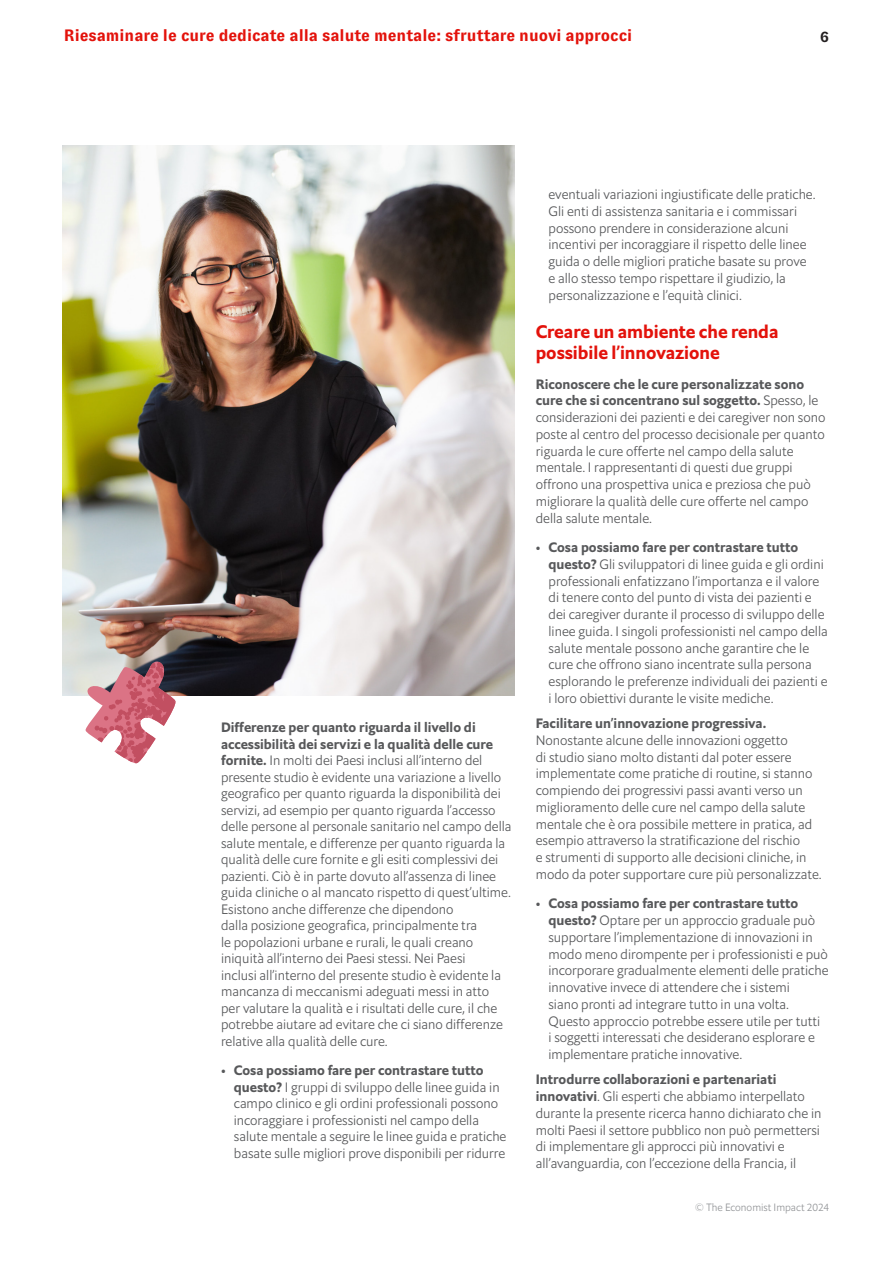
<style>
.page{position:relative;width:893px;height:1263px;background:#fff}
.page>*{position:absolute;margin:0;border:0;box-sizing:border-box;transform-origin:0 0}
._2__Page_subheader{font:18px/21.3px "Econ Sans Bol";color:#e3120b}
.t1{font:700 16.5px "GT Zirkon";color:#e3120b}
.t2{font:700 15px "GT Zirkon";color:#231f20}
._4__Body_text{font:13.5px/16.8px "Econ Sans Lig";color:#57585a}
.t3{font:10.5px "Econ Sans Lig";color:#939598}
.s1{font-family:"Econ Sans Bol"}
.s2{font-size:14.25px}
</style>
<div class="page">
<img style="left:63px;top:145px;width:451px;height:551px">
<svg style="left:85px;top:661px;width:92px;height:103px"></svg>
<p class="t1" style="left:64px;top:27px;width:570px">Riesaminare le cure dedicate alla salute mentale: sfruttare nuovi approcci</p>
<p class="t2" style="left:820px;top:28px;width:10px">6</p>
<p class="_4__Body_text" style="left:221px;top:719px;width:292px"><span class="s1">Differenze per quanto riguarda il livello di accessibilità dei servizi e la qualità delle cure fornite.</span> In molti dei Paesi inclusi all’interno del presente studio è evidente una variazione a livello geografico per quanto riguarda la disponibilità dei servizi, ad esempio per quanto riguarda l’accesso delle persone al personale sanitario nel campo della salute mentale, e differenze per quanto riguarda la qualità delle cure fornite e gli esiti complessivi dei pazienti. Ciò è in parte dovuto all’assenza di linee guida cliniche o al mancato rispetto di quest’ultime.<br>Esistono anche differenze che dipendono<br>dalla posizione geografica, principalmente tra<br>le popolazioni urbane e rurali, le quali creano iniquità all’interno dei Paesi stessi. Nei Paesi<br>inclusi all’interno del presente studio è evidente la mancanza di meccanismi adeguati messi in atto per valutare la qualità e i risultati delle cure, il che potrebbe aiutare ad evitare che ci siano differenze relative alla qualità delle cure.</p>
<p class="_4__Body_text" style="left:234px;top:1062px;width:274px;text-indent:-13px"><span class="s2">•</span> <span class="s1">Cosa possiamo fare per contrastare tutto questo?</span> I gruppi di sviluppo delle linee guida in campo clinico e gli ordini professionali possono incoraggiare i professionisti nel campo della salute mentale a seguire le linee guida e pratiche basate sulle migliori prove disponibili per ridurre</p>
<p class="_4__Body_text" style="left:549px;top:186px;width:268px">eventuali variazioni ingiustificate delle pratiche.<br>Gli enti di assistenza sanitaria e i commissari possono prendere in considerazione alcuni incentivi per incoraggiare il rispetto delle linee guida o delle migliori pratiche basate su prove e allo stesso tempo rispettare il giudizio, la personalizzazione e l’equità clinici.</p>
<p class="_2__Page_subheader" style="left:536px;top:321px;width:244px">Creare un ambiente che renda possibile l’innovazione</p>
<p class="_4__Body_text" style="left:536px;top:375px;width:291px"><span class="s1">Riconoscere che le cure personalizzate sono cure che si concentrano sul soggetto.</span> Spesso, le considerazioni dei pazienti e dei caregiver non sono poste al centro del processo decisionale per quanto riguarda le cure offerte nel campo della salute mentale. I rappresentanti di questi due gruppi offrono una prospettiva unica e preziosa che può migliorare la qualità delle cure offerte nel campo della salute mentale.</p>
<p class="_4__Body_text" style="left:549px;top:539px;width:281px;text-indent:-13px"><span class="s2">•</span> <span class="s1">Cosa possiamo fare per contrastare tutto questo?</span> Gli sviluppatori di linee guida e gli ordini professionali enfatizzano l’importanza e il valore di tenere conto del punto di vista dei pazienti e dei caregiver durante il processo di sviluppo delle linee guida. I singoli professionisti nel campo della salute mentale possono anche garantire che le cure che offrono siano incentrate sulla persona esplorando le preferenze individuali dei pazienti e i loro obiettivi durante le visite mediche.</p>
<p class="_4__Body_text" style="left:536px;top:715px;width:287px"><span class="s1">Facilitare un’innovazione progressiva.<br></span>Nonostante alcune delle innovazioni oggetto<br>di studio siano molto distanti dal poter essere implementate come pratiche di routine, si stanno compiendo dei progressivi passi avanti verso un miglioramento delle cure nel campo della salute mentale che è ora possibile mettere in pratica, ad esempio attraverso la stratificazione del rischio<br>e strumenti di supporto alle decisioni cliniche, in modo da poter supportare cure più personalizzate.</p>
<p class="_4__Body_text" style="left:549px;top:895px;width:281px;text-indent:-13px"><span class="s2">•</span> <span class="s1">Cosa possiamo fare per contrastare tutto questo?</span> Optare per un approccio graduale può supportare l’implementazione di innovazioni in modo meno dirompente per i professionisti e può incorporare gradualmente elementi delle pratiche innovative invece di attendere che i sistemi<br>siano pronti ad integrare tutto in una volta.<br>Questo approccio potrebbe essere utile per tutti<br>i soggetti interessati che desiderano esplorare e implementare pratiche innovative.</p>
<p class="_4__Body_text" style="left:536px;top:1071px;width:287px"><span class="s1">Introdurre collaborazioni e partenariati innovativi</span>. Gli esperti che abbiamo interpellato durante la presente ricerca hanno dichiarato che in molti Paesi il settore pubblico non può permettersi di implementare gli approcci più innovativi e all’avanguardia, con l’eccezione della Francia, il</p>
<p class="t3" style="left:695px;top:1201px;width:136px">© The Economist Impact 2024</p>
</div>
